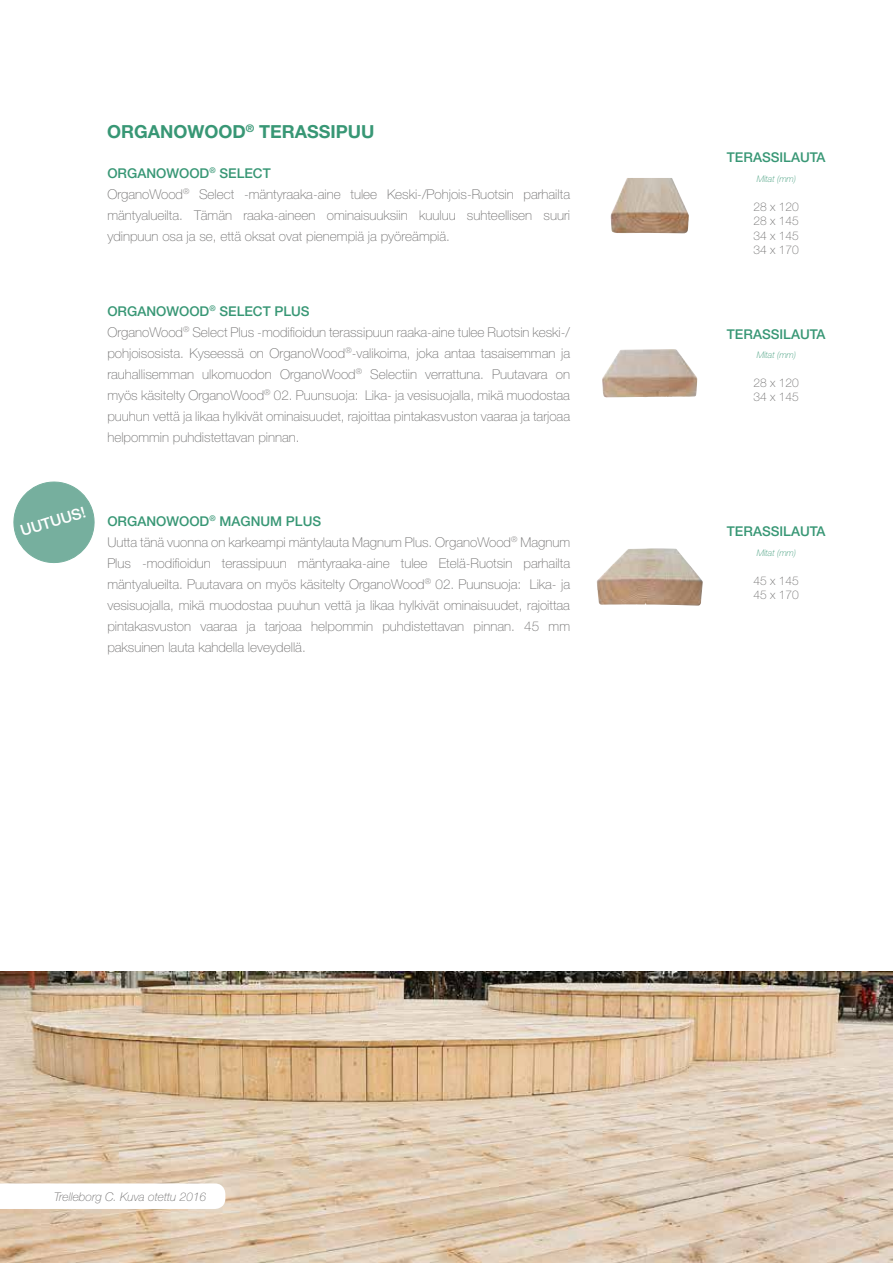
<style>
.page{position:relative;width:893px;height:1263px;background:#fff}
.page>*{position:absolute;margin:0;border:0;box-sizing:border-box;transform-origin:0 0}
.t1{font:700 18px "Helvetica Neue LT Std";color:#389775}
.t2{font:500 15.3px "Helvetica Neue LT Std";color:#fff}
.t3{font:100 13.5px/21px "Helvetica Neue LT Std";color:#706f6f}
.t4{font:500 13.5px "Helvetica Neue LT Std";color:#389775}
.t5{font:100 12px/14.4px "Helvetica Neue LT Std";color:#706f6f}
.t6{font:italic 100 12px "Helvetica Neue LT Std";color:#706f6f}
.t7{font:italic 100 9px "Helvetica Neue LT Std";color:#389775}
.s1{font-weight:500;color:#389775}
</style>
<div class="page">
<img style="left:596px;top:548px;width:107px;height:58px">
<img style="left:610px;top:178px;width:79px;height:55px">
<img style="left:602px;top:349px;width:95px;height:48px">
<svg style="left:13px;top:481px;width:82px;height:83px"></svg>
<img style="left:0;top:972px;width:893px;height:291px">
<svg style="left:0;top:1183px;width:225px;height:26px"></svg>
<h1 class="t1" style="left:107px;top:121px;width:269px">ORGANOWOOD<sup>®</sup> TERASSIPUU</h1>
<p class="t3" style="left:107px;top:162px;width:464px"><span class="s1">ORGANOWOOD</span><sup>®</sup> <span class="s1">SELECT<br></span>OrganoWood<sup>®</sup> Select -mäntyraaka-aine tulee Keski-/Pohjois-Ruotsin parhailta mäntyalueilta. Tämän raaka-aineen ominaisuuksiin kuuluu suhteellisen suuri ydinpuun osa ja se, että oksat ovat pienempiä ja pyöreämpiä.</p>
<p class="t3" style="left:107px;top:300px;width:464px"><span class="s1">ORGANOWOOD</span><sup>®</sup> <span class="s1">SELECT PLUS<br></span>OrganoWood<sup>®</sup> Select Plus -modifioidun terassipuun raaka-aine tulee Ruotsin keski-/ pohjoisosista. Kyseessä on OrganoWood<sup>®</sup>-valikoima, joka antaa tasaisemman ja rauhallisemman ulkomuodon OrganoWood<sup>®</sup> Selectiin verrattuna. Puutavara on myös käsitelty OrganoWood<sup>®</sup> 02. Puunsuoja: Lika- ja vesisuojalla, mikä muodostaa puuhun vettä ja likaa hylkivät ominaisuudet, rajoittaa pintakasvuston vaaraa ja tarjoaa helpommin puhdistettavan pinnan.</p>
<p class="t2" style="left:18px;top:522px;width:69px;rotate:-17deg">UUTUUS!</p>
<p class="t3" style="left:107px;top:510px;width:464px"><span class="s1">ORGANOWOOD</span><sup>®</sup> <span class="s1">MAGNUM PLUS<br></span>Uutta tänä vuonna on karkeampi mäntylauta Magnum Plus. OrganoWood<sup>®</sup> Magnum Plus -modifioidun terassipuun mäntyraaka-aine tulee Etelä-Ruotsin parhailta mäntyalueilta. Puutavara on myös käsitelty OrganoWood<sup>®</sup> 02. Puunsuoja: Lika- ja vesisuojalla, mikä muodostaa puuhun vettä ja likaa hylkivät ominaisuudet, rajoittaa pintakasvuston vaaraa ja tarjoaa helpommin puhdistettavan pinnan. 45 mm paksuinen lauta kahdella leveydellä.</p>
<p class="t4" style="left:727px;top:150px;width:100px">TERASSILAUTA</p>
<p class="t7" style="left:757px;top:174px;width:41px">Mitat (mm)</p>
<p class="t5" style="left:754px;top:199px;width:47px;text-align:justify">28 x 120<br>28 x 145<br>34 x 145<br>34 x 170</p>
<p class="t4" style="left:727px;top:326px;width:100px">TERASSILAUTA</p>
<p class="t7" style="left:757px;top:350px;width:41px">Mitat (mm)</p>
<p class="t5" style="left:754px;top:375px;width:47px">28 x 120<br>34 x 145</p>
<p class="t4" style="left:727px;top:523px;width:100px">TERASSILAUTA</p>
<p class="t7" style="left:757px;top:547px;width:41px">Mitat (mm)</p>
<p class="t5" style="left:754px;top:573px;width:47px">45 x 145<br>45 x 170</p>
<p class="t6" style="left:54px;top:1189px;width:154px">Trelleborg C. Kuva otettu 2016</p>
</div>
